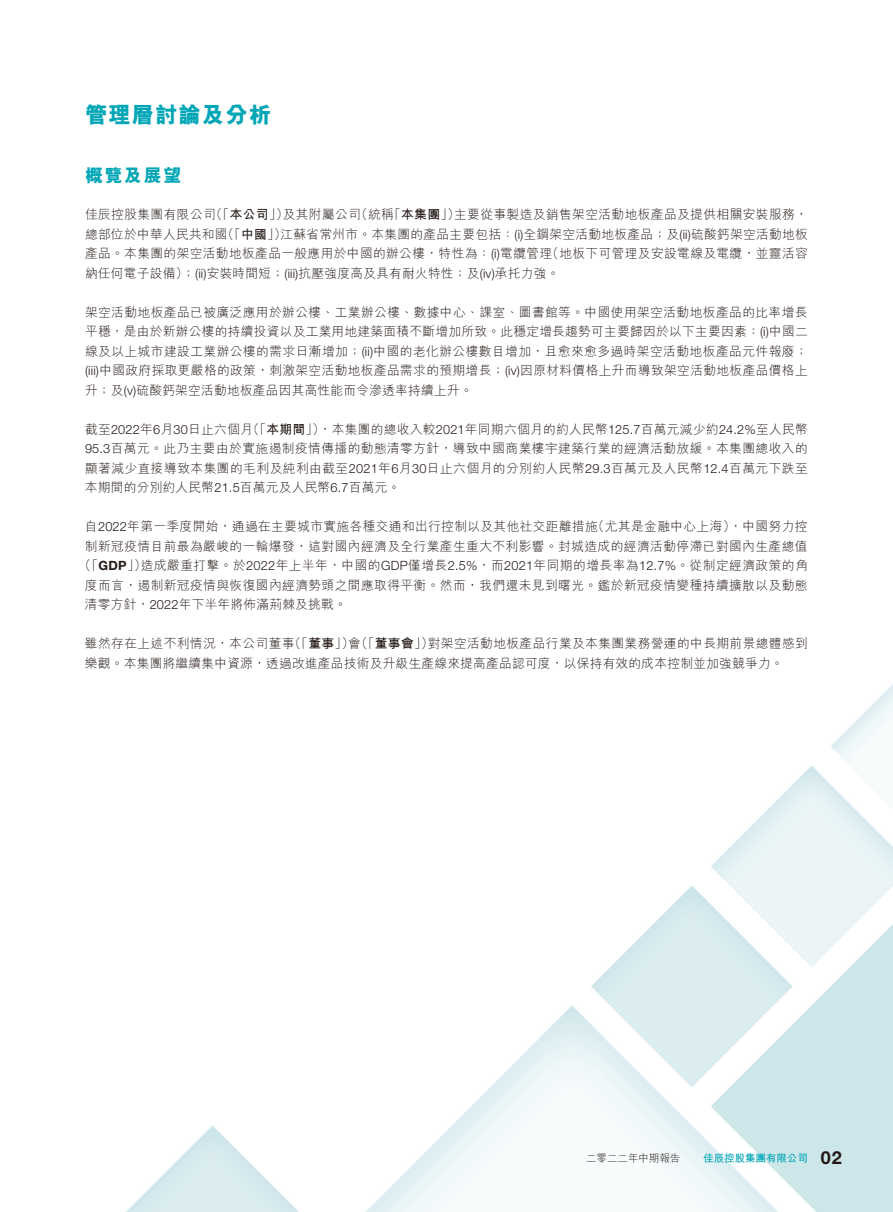
<style>
.page{position:relative;width:893px;height:1212px;background:#fff}
.page>*{position:absolute;margin:0;border:0;box-sizing:border-box;transform-origin:0 0}
.t1{font:800 22.5px "M Hei HK";letter-spacing:.04em;color:#00a6b6}
.t2{font:800 18px "M Hei HK";letter-spacing:.09em;color:#00a6b6}
.t3{font:700 18px "Helvetica Neue LT Std";color:#231916}
.t4{font:300 12.75px/19.5px "M Hei HK";letter-spacing:.025em;color:#231916}
.t5{font:700 10.5px "M Hei HK";letter-spacing:-.005em;color:#00a6b6}
.t6{font:300 10.5px "M Hei HK";letter-spacing:-.005em;color:#231916}
.s1{font-weight:700}
.s2{font-family:"Helvetica Neue LT Std"}
.s3{font-family:"Helvetica Neue LT Std";font-weight:700}
</style>
<div class="page">
<img style="left:126px;top:684px;width:767px;height:528px">
<h1 class="t1" style="left:85px;top:104px;width:188px">管理層討論及分析</h1>
<h2 class="t2" style="left:85px;top:166px;width:98px">概覽及展望</h2>
<p class="t4" style="left:210px;top:205px;width:80px">（「<span class="s1">本公司</span>」）</p>
<p class="t4" style="left:355px;top:205px;width:40px">（統稱</p>
<p class="t4" style="left:388px;top:205px;width:73px">「<span class="s1">本集團</span>」）</p>
<p class="t4" style="left:283px;top:205px;width:80px">及其附屬公司</p>
<p class="t4" style="left:454px;top:205px;width:355px">主要從事製造及銷售架空活動地板產品及提供相關安裝服務，</p>
<p class="t4" style="left:85px;top:205px;width:132px">佳辰控股集團有限公司</p>
<p class="t4" style="left:222px;top:224px;width:66px">（「<span class="s1">中國</span>」）</p>
<p class="t4" style="left:85px;top:224px;width:144px">總部位於中華人民共和國</p>
<p class="t4" style="left:280px;top:224px;width:529px">江蘇省常州市。本集團的產品主要包括： <span class="s2">)i(</span> 全鋼架空活動地板產品；及 <span class="s2">)i i(</span> 硫酸鈣架空活動地板</p>
<p class="t4" style="left:85px;top:244px;width:476px">產品。本集團的架空活動地板產品一般應用於中國的辦公樓，特性為： <span class="s2">)i(</span> 電纜管理納任何電子設備）；<span class="s2">( )i i</span> 安裝時間短；<span class="s2">(iii)</span>抗壓強度高及具有耐火特性；及 <span class="s2">i v( )</span>承托力強。</p>
<p class="t4" style="left:85px;top:302px;width:724px;text-align:justify">架空活動地板產品已被廣泛應用於辦公樓、工業辦公樓、數據中心、課室、圖書館等。中國使用架空活動地板產品的比率增長平穩，是由於新辦公樓的持續投資以及工業用地建築面積不斷增加所致。此穩定增長趨勢可主要歸因於以下主要因素： <span class="s2">)i(</span> 中國二線及以上城市建設工業辦公樓的需求日漸增加；<span class="s2">( )i i</span> 中國的老化辦公樓數目增加，且愈來愈多過時架空活動地板產品元件報廢; <span class="s2">(iii)</span>中國政府採取更嚴格的政策，刺激架空活動地板產品需求的預期增長；<span class="s2">(iv)</span>因原材料價格上升而導致架空活動地板產品價格上升；及 <span class="s2">)v(</span> 硫酸鈣架空活動地板產品因其高性能而令滲透率持續上升。</p>
<p class="t4" style="left:319px;top:419px;width:491px">，本集團的總收入較<span class="s2">2021</span>年同期六個月的約人民幣<span class="s2">125.7</span>百萬元減少約<span class="s2">24.2%</span>至人民幣</p>
<p class="t4" style="left:546px;top:244px;width:263px">（地板下可管理及安設電線及電纜，並靈活容</p>
<p class="t4" style="left:247px;top:419px;width:80px">（「<span class="s1">本期間</span>」）</p>
<p class="t4" style="left:85px;top:419px;width:724px">截至<span class="s2">2022</span>年月<span class="s2">6 30</span>日止六個月<br><span class="s2">95.3</span>百萬元。此乃主要由於實施遏制疫情傳播的動態清零方針，導致中國商業樓宇建築行業的經濟活動放緩。本集團總收入的顯著減少直接導致本集團的毛利及純利由截至<span class="s2">2021</span>年 月<span class="s2">6 30</span>日止六個月的分別約人民幣<span class="s2">29.3</span>百萬元及人民幣<span class="s2">12.4</span>百萬元下跌至本期間的分別約人民幣<span class="s2">21.5</span>百萬元及人民幣<span class="s2">6.7</span>百萬元。</p>
<p class="t4" style="left:592px;top:517px;width:217px">（尤其是金融中心上海，）中國努力控</p>
<p class="t4" style="left:85px;top:517px;width:514px">自<span class="s2">2022</span>年第一季度開始，通過在主要城市實施各種交通和出行控制以及其他社交距離措施</p>
<p class="t4" style="left:85px;top:536px;width:724px">制新冠疫情目前最為嚴峻的一輪爆發，這對國內經濟及全行業產生重大不利影響。封城造成的經濟活動停滯已對國內生產總值</p>
<p class="t4" style="left:141px;top:556px;width:668px">造成嚴重打擊。於<span class="s2">2022</span>年上半年，中國的<span class="s2">GDP</span>僅增長<span class="s2">2.5%</span>，而<span class="s2">2021</span>年同期的增長率為<span class="s2">12.7%</span>。從制定經濟政策的角</p>
<p class="t4" style="left:85px;top:556px;width:724px;text-indent:-6px">（「<span class="s3">GDP</span>」）<br>度而言，遏制新冠疫情與恢復國內經濟勢頭之間應取得平衡。然而，我們還未見到曙光。鑑於新冠疫情變種持續擴散以及動態清零方針，<span class="s2">2022</span>年下半年將佈滿荊棘及挑戰。</p>
<p class="t4" style="left:428px;top:634px;width:382px">對架空活動地板產品行業及本集團業務營運的中長期前景總體感到</p>
<p class="t4" style="left:289px;top:634px;width:147px">（「<span class="s1">董事</span>」）（「<span class="s1">董事會</span>」）</p>
<p class="t4" style="left:348px;top:634px;width:14px">會</p>
<p class="t4" style="left:85px;top:634px;width:700px">雖然存在上述不利情況，本公司董事<br>樂觀。本集團將繼續集中資源，透過改進產品技術及升級生產線來提高產品認可度，以保持有效的成本控制並加強競爭力。</p>
<p class="t6" style="left:586px;top:1153px;width:96px">二零二二年中期報告</p>
<p class="t5" style="left:703px;top:1151px;width:106px">佳辰控股集團有限公司</p>
<h2 class="t3" style="left:821px;top:1147px;width:22px">02</h2>
</div>
